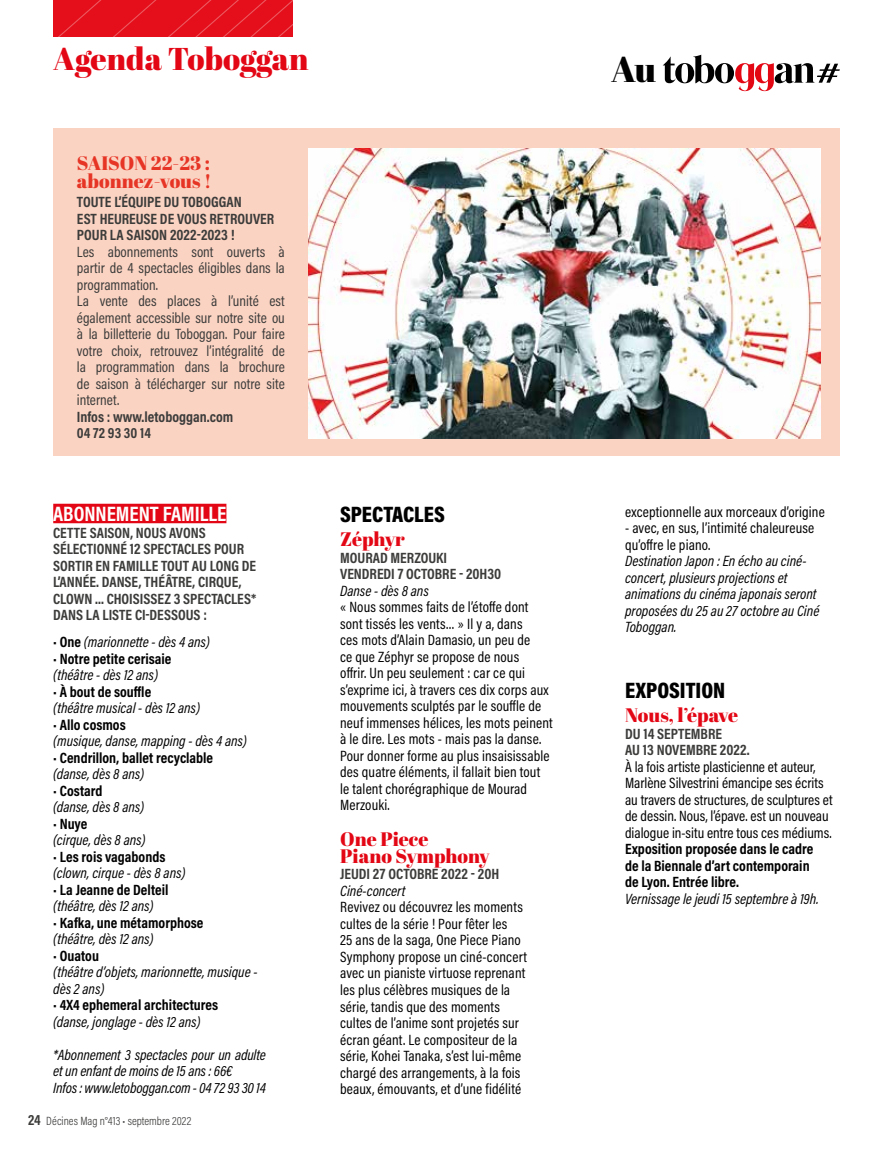
<style>
.page{position:relative;width:893px;height:1149px;background:#fff}
.page>*{position:absolute;margin:0;border:0;box-sizing:border-box;transform-origin:0 0}
.t1{font:35.85px "Abril Fatface";color:#000}
.t2{font:31.5px "Abril Fatface";color:#e30715}
.t3{font:900 22.5px "Acumin Pro Cond";color:#000}
.t4{font:700 21px "Acumin Pro Cond";color:#fff}
.t5{font:19.5px/16.5px "Abril Fatface";color:#e30715}
.t6{font:19.5px/18px "Abril Fatface";color:#e63425}
.t7{font:15px/16.5px "Acumin Pro Cond";letter-spacing:.01em;color:#000}
.t8{font:italic 15px/16.5px "Acumin Pro Cond";color:#000}
.t9{font:700 15px/16.5px "Acumin Pro Cond";color:#3c3c3b}
.t10{font:15px/16.5px "Acumin Pro Cond";color:#3c3c3b}
.t11{font:700 15px/16.5px "Acumin Pro Cond";color:#000}
.t12{font:300 12px "Acumin Pro Cond";color:#3c3c3b}
.s1{font-style:normal}
.s2{font-weight:700;font-style:normal}
.s3{font-weight:400}
.s4{font-weight:400;font-style:italic}
.s5{font-weight:700;font-size:15px}
</style>
<div class="page">
<svg style="left:53px;top:0;width:240px;height:36px"></svg>
<div style="left:53px;top:128px;width:787px;height:327px;background:#fbd3c2"></div>
<div style="left:53px;top:503px;width:173px;height:20px;background:#e30715"></div>
<img style="left:308px;top:149px;width:513px;height:289px">
<svg style="left:663px;top:55px;width:177px;height:36px"></svg>
<h2 class="t2" style="left:53px;top:36px;width:257px">Agenda Toboggan</h2>
<h3 class="t6" style="left:77px;top:153px;width:136px">SAISON 22-23 : abonnez-vous !</h3>
<p class="t9" style="left:77px;top:193px;width:199px">TOUTE L’ÉQUIPE DU TOBOGGAN<br>EST HEUREUSE DE VOUS RETROUVER<br>POUR LA SAISON 2022-2023 !</p>
<p class="t10" style="left:77px;top:243px;width:209px">Les abonnements sont ouverts à partir de 4 spectacles éligibles dans la programmation.<br>La vente des places à l’unité est également accessible sur notre site ou à la billetterie du Toboggan. Pour faire votre choix, retrouvez l’intégralité de la programmation dans la brochure de saison à télécharger sur notre site internet.</p>
<p class="t9" style="left:77px;top:408px;width:158px">Infos : www.letoboggan.com<br>04 72 93 30 14</p>
<h3 class="t4" style="left:53px;top:499px;width:175px">ABONNEMENT FAMILLE</h3>
<p class="t9" style="left:53px;top:523px;width:205px">CETTE SAISON, NOUS AVONS<br>SÉLECTIONNÉ 12 SPECTACLES POUR<br>SORTIR EN FAMILLE TOUT AU LONG DE<br>L’ANNÉE. DANSE, THÉÂTRE, CIRQUE,<br>CLOWN ... CHOISISSEZ 3 SPECTACLES*<br>DANS LA LISTE CI-DESSOUS :</p>
<p class="t8" style="left:53px;top:633px;width:158px"><span class="s1">•</span> <span class="s2">One</span> (marionnette - dès 4 ans)</p>
<p class="t11" style="left:53px;top:649px;width:120px"><span class="s3">•</span> Notre petite cerisaie <span class="s4">(théâtre - dès 12 ans)</span></p>
<p class="t8" style="left:53px;top:682px;width:148px"><span class="s1">•</span> <span class="s2">À bout de souffle<br></span>(théâtre musical - dès 12 ans)</p>
<p class="t8" style="left:53px;top:715px;width:195px"><span class="s1">•</span> <span class="s2">Allo cosmos<br></span>(musique, danse, mapping - dès 4 ans)</p>
<p class="t11" style="left:53px;top:748px;width:161px"><span class="s3">•</span> Cendrillon, ballet recyclable <span class="s4">(danse, dès 8 ans)</span></p>
<p class="t8" style="left:53px;top:781px;width:93px"><span class="s1">•</span> <span class="s2">Costard<br></span>(danse, dès 8 ans)</p>
<p class="t8" style="left:53px;top:814px;width:94px"><span class="s1">•</span> <span class="s2">Nuye<br></span>(cirque, dès 8 ans)</p>
<p class="t8" style="left:53px;top:847px;width:134px"><span class="s1">•</span> <span class="s2">Les rois vagabonds </span>(clown, cirque - dès 8 ans)</p>
<p class="t8" style="left:53px;top:880px;width:117px"><span class="s1">•</span> <span class="s2">La Jeanne de Delteil </span>(théâtre, dès 12 ans)</p>
<p class="t11" style="left:53px;top:913px;width:152px"><span class="s3">•</span> Kafka, une métamorphose <span class="s4">(théâtre, dès 12 ans)</span></p>
<p class="t8" style="left:53px;top:946px;width:206px"><span class="s1">•</span> <span class="s2">Ouatou<br></span>(théâtre d’objets, marionnette, musique - dès 2 ans)</p>
<p class="t11" style="left:53px;top:996px;width:166px"><span class="s3">•</span> 4X4 ephemeral architectures <span class="s4">(danse, jonglage - dès 12 ans)</span></p>
<p class="t8" style="left:53px;top:1045px;width:214px">*Abonnement 3 spectacles pour un adulte et un enfant de moins de 15 ans : 66€<br>Infos : www.letoboggan.com - 04 72 93 30 14</p>
<p class="t12" style="left:28px;top:1112px;width:165px"><span class="s5">24</span> Décines Mag n°413 • septembre 2022</p>
<h3 class="t3" style="left:340px;top:499px;width:106px">SPECTACLES</h3>
<h3 class="t5" style="left:340px;top:530px;width:66px">Zéphyr</h3>
<p class="t9" style="left:340px;top:548px;width:163px">MOURAD MERZOUKI<br>VENDREDI 7 OCTOBRE - 20H30</p>
<p class="t8" style="left:340px;top:581px;width:90px">Danse - dès 8 ans</p>
<p class="t7" style="left:340px;top:598px;width:214px">« Nous sommes faits de l’étoffe dont sont tissés les vents… » Il y a, dans<br>ces mots d’Alain Damasio, un peu de<br>ce que Zéphyr se propose de nous<br>offrir. Un peu seulement : car ce qui s’exprime ici, à travers ces dix corps aux mouvements sculptés par le souffle de neuf immenses hélices, les mots peinent à le dire. Les mots - mais pas la danse.<br>Pour donner forme au plus insaisissable des quatre éléments, il fallait bien tout le talent chorégraphique de Mourad Merzouki.</p>
<h3 class="t5" style="left:340px;top:830px;width:151px">One Piece<br>Piano Symphony</h3>
<p class="t9" style="left:340px;top:865px;width:161px">JEUDI 27 OCTOBRE 2022 - 20H</p>
<p class="t8" style="left:340px;top:881px;width:67px">Ciné-concert</p>
<p class="t7" style="left:340px;top:898px;width:188px">Revivez ou découvrez les moments cultes de la série ! Pour fêter les<br>25 ans de la saga, One Piece Piano Symphony propose un ciné-concert avec un pianiste virtuose reprenant les plus célèbres musiques de la série, tandis que des moments cultes de l’anime sont projetés sur écran géant. Le compositeur de la série, Kohei Tanaka, s’est lui-même chargé des arrangements, à la fois beaux, émouvants, et d’une fidélité</p>
<h1 class="t1" style="left:611px;top:44px;width:47px">Au</h1>
<p class="t7" style="left:625px;top:502px;width:201px">exceptionnelle aux morceaux d’origine</p>
<p class="t7" style="left:625px;top:519px;width:191px">- avec, en sus, l’intimité chaleureuse qu’offre le piano.</p>
<p class="t8" style="left:625px;top:552px;width:196px">Destination Japon : En écho au ciné&shy;concert, plusieurs projections et animations du cinéma japonais seront proposées du 25 au 27 octobre au Ciné<br>Toboggan.</p>
<h3 class="t3" style="left:625px;top:675px;width:102px">EXPOSITION</h3>
<h3 class="t5" style="left:625px;top:706px;width:115px">Nous, l’épave</h3>
<p class="t9" style="left:625px;top:724px;width:126px">DU 14 SEPTEMBRE<br>AU 13 NOVEMBRE 2022.</p>
<p class="t7" style="left:625px;top:757px;width:209px">À la fois artiste plasticienne et auteur, Marlène Silvestrini émancipe ses écrits au travers de structures, de sculptures et de dessin. Nous, l’épave. est un nouveau dialogue in-situ entre tous ces médiums.</p>
<p class="t11" style="left:625px;top:840px;width:190px">Exposition proposée dans le cadre de la Biennale d’art contemporain de Lyon. Entrée libre.</p>
<p class="t8" style="left:625px;top:889px;width:195px">Vernissage le jeudi 15 septembre à 19h.</p>
</div>
